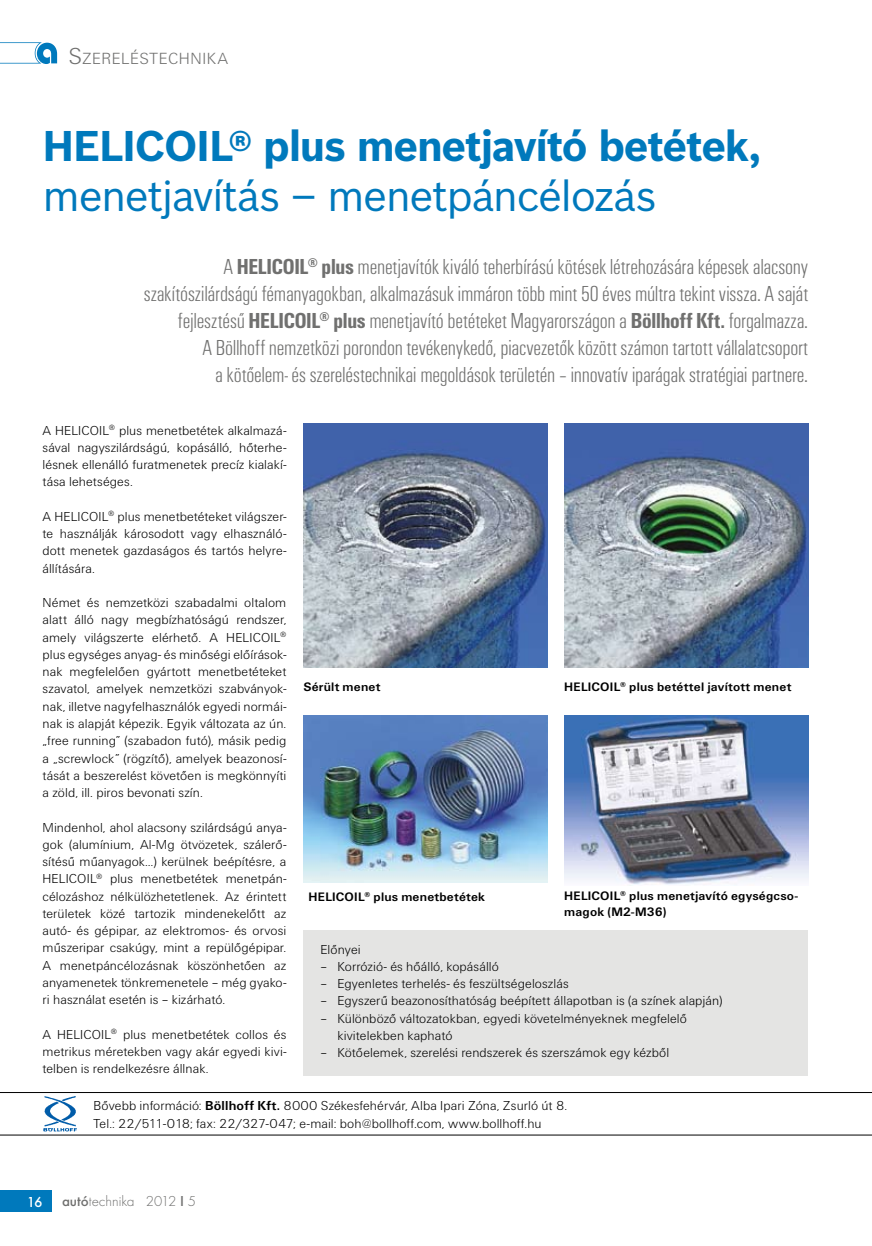
<style>
.page{position:relative;width:872px;height:1246px;background:#fff}
.page>*{position:absolute;margin:0;border:0;box-sizing:border-box;transform-origin:0 0}
.t1{font:700 42px "Bosch Sans East";letter-spacing:-.035em;color:#0079bc}
.t2{font:42px "Bosch Sans East";letter-spacing:-.035em;color:#0079bc}
.t3{font:22.5px/27px "U001 Con Lig";letter-spacing:-.01em;color:#70706f;text-align:right}
.t4{font:16.8px "U001 Lig";letter-spacing:.04em;color:#70706f}
.t5{font:300 15px "Futura TOT";color:#70706f}
.t6{font:500 15px "Futura TOT";color:#fff}
.t7{font:13.5px/17.2px "U001 Lig";letter-spacing:.005em;color:#000;text-align:justify}
.t8{font:700 12.75px/15.3px "U001";letter-spacing:.015em;color:#000}
.s1{font-size:24px}
.s2{font-family:"U001 Con";font-weight:700}
.s3{font-family:"U001";font-weight:700}
.s4{font-weight:500}
</style>
<div class="page">
<div style="left:0;top:1191px;width:51px;height:21px;background:#0079bc"></div>
<svg style="left:0;top:42px;width:57px;height:22px"></svg>
<div style="left:303px;top:930px;width:505px;height:146px;background:#e4e4e3"></div>
<img style="left:43px;top:1096px;width:34px;height:36px">
<hr style="left:0;top:1135px;width:872px;height:1px;background:#000">
<hr style="left:0;top:1092px;width:872px;height:1px;background:#000">
<img style="left:303px;top:424px;width:244px;height:244px">
<img style="left:564px;top:424px;width:244px;height:244px">
<img style="left:303px;top:715px;width:244px;height:167px">
<img style="left:564px;top:715px;width:244px;height:171px">
<p class="t4" style="left:68px;top:49px;width:161px"><span class="s1">S</span>ZERELÉSTECHNIKA</p>
<h1 class="t1" style="left:43px;top:120px;width:720px">HELICOIL® plus menetjavító betétek,</h1>
<h1 class="t2" style="left:43px;top:169px;width:616px">menetjavítás – menetpáncélozás</h1>
<p class="t3" style="left:144px;top:254px;width:666px">A <span class="s2">HELICOIL</span><sup>®</sup> <span class="s2">plus</span> menetjavítók kiváló teherbírású kötések létrehozására képesek alacsony szakítószilárdságú fémanyagokban, alkalmazásuk immáron több mint 50 éves múltra tekint vissza. A saját fejlesztésű <span class="s2">HELICOIL</span><sup>®</sup> <span class="s2">plus</span> menetjavító betéteket Magyarországon a <span class="s2">Böllhoff Kft.</span> forgalmazza.<br>A Böllhoff nemzetközi porondon tevékenykedő, piacvezetők között számon tartott vállalatcsoport<br>a kötőelem- és szereléstechnikai megoldások területén – innovatív iparágak stratégiai partnere.</p>
<p class="t7" style="left:43px;top:422px;width:245px">A HELICOIL<sup>®</sup> plus menetbetétek alkalmazá&shy;sával nagyszilárdságú, kopásálló, hőterhe&shy;lésnek ellenálló furatmenetek precíz kialakí&shy;tása lehetséges.</p>
<p class="t7" style="left:43px;top:508px;width:245px">A HELICOIL<sup>®</sup> plus menetbetéteket világszer&shy;te használják károsodott vagy elhasználó&shy;dott menetek gazdaságos és tartós helyre&shy;állítására.</p>
<p class="t7" style="left:43px;top:594px;width:245px">Német és nemzetközi szabadalmi oltalom alatt álló nagy megbízhatóságú rendszer, amely világszerte elérhető. A HELICOIL<sup>® </sup>plus egységes anyag- és minőségi előírások&shy;nak megfelelően gyártott menetbetéteket szavatol, amelyek nemzetközi szabványok&shy;nak, illetve nagyfelhasználók egyedi normái&shy;nak is alapját képezik. Egyik változata az ún. „free running” (szabadon futó), másik pedig a „screwlock” (rögzítő), amelyek beazonosí&shy;tását a beszerelést követően is megkönnyíti a zöld, ill. piros bevonati szín.</p>
<p class="t7" style="left:43px;top:818px;width:245px">Mindenhol, ahol alacsony szilárdságú anya&shy;gok (alumínium, Al-Mg ötvözetek, szálerő&shy;sítésű műanyagok…) kerülnek beépítésre, a HELICOIL<sup>®</sup> plus menetbetétek menetpán&shy;célozáshoz nélkülözhetetlenek. Az érintett területek közé tartozik mindenekelőtt az autó- és gépipar, az elektromos- és orvosi műszeripar csakúgy, mint a repülőgépipar.<br>A menetpáncélozásnak köszönhetően az anyamenetek tönkremenetele – még gyako&shy;ri használat esetén is – kizárható.</p>
<p class="t7" style="left:43px;top:1025px;width:245px">A HELICOIL<sup>®</sup> plus menetbetétek collos és metrikus méretekben vagy akár egyedi kivi&shy;telben is rendelkezésre állnak.</p>
<p class="t8" style="left:303px;top:679px;width:79px">Sérült menet</p>
<p class="t8" style="left:309px;top:889px;width:178px">HELICOIL<sup>®</sup> plus menetbetétek</p>
<p class="t8" style="left:564px;top:679px;width:228px">HELICOIL<sup>®</sup> plus betéttel javított menet</p>
<p class="t8" style="left:564px;top:888px;width:235px">HELICOIL<sup>®</sup> plus menetjavító egységcso&shy;magok (M2-M36)</p>
<p class="t7" style="left:320px;top:941px;width:42px">Előnyei</p>
<p class="t7" style="left:320px;top:958px;width:180px">– Korrózió- és hőálló, kopásálló</p>
<p class="t7" style="left:320px;top:975px;width:250px">– Egyenletes terhelés- és feszültségeloszlás</p>
<p class="t7" style="left:320px;top:992px;width:404px">– Egyszerű beazonosíthatóság beépített állapotban is (a színek alapján)</p>
<p class="t7" style="left:337px;top:1010px;width:351px;text-indent:-17px">– Különböző változatokban, egyedi követelményeknek megfelelő kivitelekben kapható</p>
<p class="t7" style="left:320px;top:1044px;width:350px">– Kötőelemek, szerelési rendszerek és szerszámok egy kézből</p>
<p class="t7" style="left:94px;top:1097px;width:475px">Bővebb információ: <span class="s3">Böllhoff Kft.</span> 8000 Székesfehérvár, Alba Ipari Zóna, Zsurló út 8.<br>Tel.: 22/511-018; fax: 22/327-047; e-mail: boh@bollhoff.com, www.bollhoff.hu</p>
<p class="t6" style="left:27px;top:1193px;width:17px">16</p>
<p class="t5" style="left:62px;top:1193px;width:135px"><span class="s4">autó</span>technika 2012 <span class="s4">I</span> 5</p>
</div>
